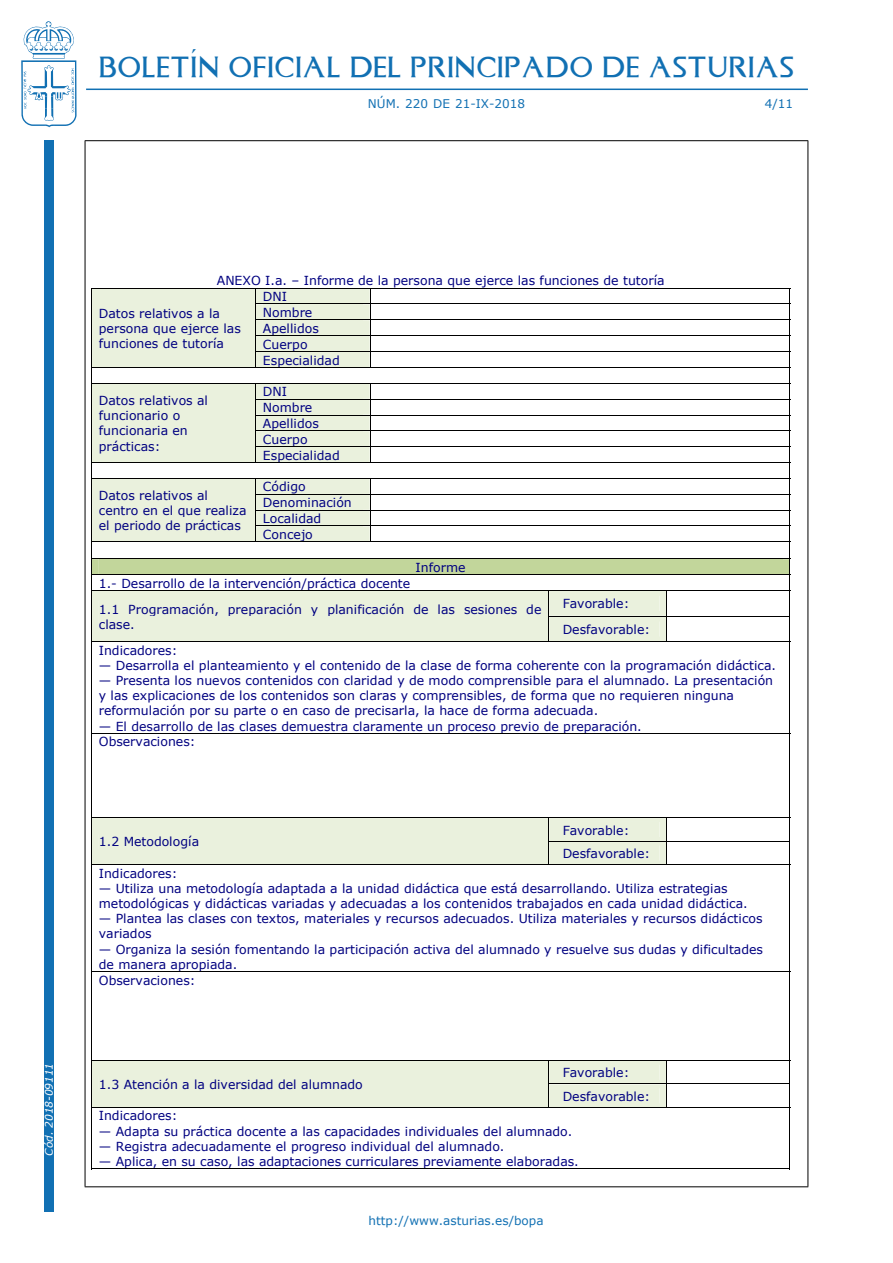
<style>
.page{position:relative;width:893px;height:1263px;background:#fff}
.page>*{position:absolute;margin:0;border:0;box-sizing:border-box;transform-origin:0 0}
.t1{font:24px "Asturica";letter-spacing:.05em;color:#1170b3}
.t2{font:12.45px/15.1px "Verdana";color:#000080}
.t3{font:12px "Verdana";color:#1170b3}
.t4{font:italic 10.5px "Verdana";color:#fff}
</style>
<div class="page">
<div style="left:44px;top:140px;width:10px;height:1072px;background:#1170b3"></div>
<svg style="left:21px;top:21px;width:56px;height:106px"></svg>
<hr style="left:86px;top:89px;width:722px;height:1px;background:#1170b3">
<hr style="left:85px;top:140px;width:723px;height:1px;background:#000">
<hr style="left:85px;top:1186px;width:723px;height:1px;background:#000">
<hr style="left:85px;top:141px;width:1px;height:1045px;background:#000">
<hr style="left:807px;top:141px;width:1px;height:1045px;background:#000">
<svg style="left:91px;top:288px;width:699px;height:353px"></svg>
<hr style="left:91px;top:641px;width:699px;height:1px;background:#000">
<hr style="left:91px;top:642px;width:1px;height:91px;background:#000">
<hr style="left:789px;top:642px;width:1px;height:91px;background:#000">
<hr style="left:91px;top:733px;width:699px;height:1px;background:#000">
<hr style="left:91px;top:734px;width:1px;height:83px;background:#000">
<hr style="left:789px;top:734px;width:1px;height:83px;background:#000">
<hr style="left:91px;top:817px;width:699px;height:1px;background:#000">
<hr style="left:549px;top:841px;width:241px;height:1px;background:#000">
<div style="left:91px;top:818px;width:576px;height:46px;background:#eaf1dd"></div>
<svg style="left:789px;top:818px;width:1px;height:46px"></svg>
<hr style="left:91px;top:864px;width:699px;height:1px;background:#000">
<hr style="left:91px;top:865px;width:1px;height:106px;background:#000">
<hr style="left:789px;top:865px;width:1px;height:106px;background:#000">
<hr style="left:91px;top:971px;width:699px;height:1px;background:#000">
<hr style="left:91px;top:972px;width:1px;height:88px;background:#000">
<hr style="left:789px;top:972px;width:1px;height:88px;background:#000">
<hr style="left:91px;top:1060px;width:699px;height:1px;background:#000">
<hr style="left:549px;top:1084px;width:241px;height:1px;background:#000">
<div style="left:91px;top:1061px;width:576px;height:46px;background:#eaf1dd"></div>
<svg style="left:789px;top:1061px;width:1px;height:46px"></svg>
<hr style="left:91px;top:1107px;width:699px;height:1px;background:#000">
<hr style="left:91px;top:1108px;width:1px;height:61px;background:#000">
<hr style="left:91px;top:1168px;width:698px;height:1px;background:#000">
<hr style="left:789px;top:1108px;width:1px;height:61px;background:#000">
<h1 class="t1" style="left:99px;top:49px;width:696px">BOLETÍN OFICIAL DEL PRINCIPADO DE ASTURIAS</h1>
<p class="t3" style="left:368px;top:96px;width:159px">núm. 220 de 21-ix-2018</p>
<p class="t3" style="left:765px;top:96px;width:30px">4/11</p>
<p class="t4" style="left:42px;top:1155px;width:94px;rotate:-90deg">Cód. 2018-09111</p>
<p class="t2" style="left:217px;top:273px;width:449px">anexo i.a. – informe de la persona que ejerce las funciones de tutoría</p>
<p class="t2" style="left:99px;top:305px;width:144px">datos relativos a la persona que ejerce las funciones de tutoría</p>
<p class="t2" style="left:263px;top:288px;width:78px;line-height:15.9px">dni<br>nombre apellidos<br>Cuerpo especialidad</p>
<p class="t2" style="left:99px;top:393px;width:111px">datos relativos al funcionario o funcionaria en prácticas:</p>
<p class="t2" style="left:263px;top:383px;width:78px;line-height:15.9px">dni<br>nombre apellidos<br>Cuerpo especialidad</p>
<p class="t2" style="left:99px;top:487px;width:149px">datos relativos al centro en el que realiza el periodo de prácticas</p>
<p class="t2" style="left:263px;top:478px;width:90px;line-height:15.9px">Código denominación localidad<br>Concejo</p>
<p class="t2" style="left:416px;top:559px;width:51px">informe</p>
<p class="t2" style="left:99px;top:570px;width:444px;line-height:26px">1.- Desarrollo de la intervención/práctica docente<br>1.1 Programación, preparación y planificación de las sesiones de</p>
<p class="t2" style="left:99px;top:616px;width:37px">clase.</p>
<p class="t2" style="left:563px;top:590px;width:89px;line-height:25.7px">Favorable: desfavorable:</p>
<p class="t2" style="left:99px;top:642px;width:80px">indicadores:</p>
<p class="t2" style="left:99px;top:657px;width:679px">— desarrolla el planteamiento y el contenido de la clase de forma coherente con la programación didáctica.</p>
<p class="t2" style="left:99px;top:672px;width:676px">— Presenta los nuevos contenidos con claridad y de modo comprensible para el alumnado. la presentación y las explicaciones de los contenidos son claras y comprensibles, de forma que no requieren ninguna reformulación por su parte o en caso de precisarla, la hace de forma adecuada.</p>
<p class="t2" style="left:99px;top:718px;width:544px;line-height:15.8px">— el desarrollo de las clases demuestra claramente un proceso previo de preparación. observaciones:</p>
<p class="t2" style="left:99px;top:834px;width:102px">1.2 metodología</p>
<p class="t2" style="left:563px;top:818px;width:89px;line-height:23.5px">Favorable: desfavorable:</p>
<p class="t2" style="left:99px;top:865px;width:80px">indicadores:</p>
<p class="t2" style="left:99px;top:880px;width:650px">— Utiliza una metodología adaptada a la unidad didáctica que está desarrollando. Utiliza estrategias metodológicas y didácticas variadas y adecuadas a los contenidos trabajados en cada unidad didáctica.</p>
<p class="t2" style="left:99px;top:911px;width:665px">— Plantea las clases con textos, materiales y recursos adecuados. Utiliza materiales y recursos didácticos variados</p>
<p class="t2" style="left:99px;top:941px;width:666px">— Organiza la sesión fomentando la participación activa del alumnado y resuelve sus dudas y dificultades de manera apropiada.<br>observaciones:</p>
<p class="t2" style="left:99px;top:1076px;width:265px">1.3 Atención a la diversidad del alumnado</p>
<p class="t2" style="left:563px;top:1060px;width:89px;line-height:23.5px">Favorable: desfavorable:</p>
<p class="t2" style="left:99px;top:1108px;width:80px">indicadores:</p>
<p class="t2" style="left:99px;top:1123px;width:475px">— Adapta su práctica docente a las capacidades individuales del alumnado.</p>
<p class="t2" style="left:99px;top:1138px;width:407px">— registra adecuadamente el progreso individual del alumnado.</p>
<p class="t2" style="left:99px;top:1153px;width:481px">— aplica, en su caso, las adaptaciones curriculares previamente elaboradas.</p>
<p class="t3" style="left:369px;top:1213px;width:177px">http://www.asturias.es/bopa</p>
</div>
